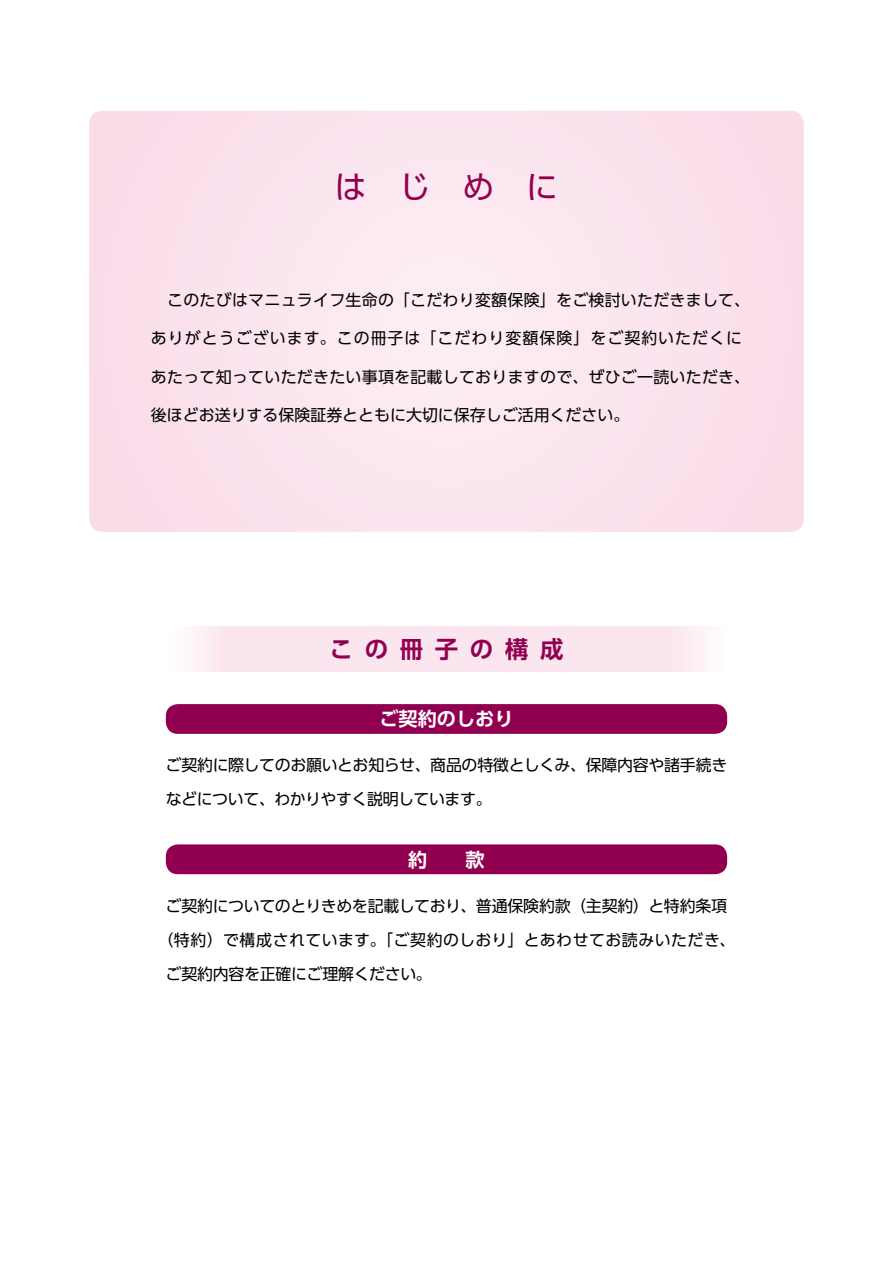
<style>
.page{position:relative;width:893px;height:1263px;background:#fff}
.page>*{position:absolute;margin:0;border:0;box-sizing:border-box;transform-origin:0 0}
.t1{font:31.95px "UD Shin Go Pr 6";color:#910050}
.t2{font:700 23.4px "UD Shin Go Pr 6 De";letter-spacing:.5em;color:#910050}
.t3{font:700 19.2px "UD Shin Go Pr 6 De";color:#fff}
.t4{font:15.9px "UD Shin Go Pr 6";color:#000}
.t5{font:15.9px/34px "UD Shin Go Pr 6";letter-spacing:-.025em;color:#000}
.t6{font:15.9px "UD Shin Go Pr 6";letter-spacing:.03em;color:#000}
.t7{font:15.9px "UD Shin Go Pr 6";letter-spacing:.065em;color:#000}
</style>
<div class="page">
<div style="left:89px;top:111px;width:715px;height:421px;background:#fbe4ee"></div>
<div style="left:193px;top:626px;width:513px;height:45px;background:#fbe6ef"></div>
<div style="left:166px;top:704px;width:561px;height:30px;background:#910050;border-radius:12px"></div>
<div style="left:166px;top:844px;width:561px;height:30px;background:#910050;border-radius:12px"></div>
<h1 class="t1" style="left:335px;top:161px;width:225px">は　じ　め　に</h1>
<p class="t4" style="left:151px;top:287px;width:601px">　このたびはマニュライフ生命の「こだわり変額保険」をご検討いただきまして、</p>
<p class="t7" style="left:151px;top:325px;width:593px">ありがとうございます。この冊子は「こだわり変額保険」をご契約いただくに</p>
<p class="t4" style="left:151px;top:364px;width:601px">あたって知っていただきたい事項を記載しておりますので、ぜひご一読いただき、</p>
<p class="t4" style="left:151px;top:402px;width:480px">後ほどお送りする保険証券とともに大切に保存しご活用ください。</p>
<h2 class="t2" style="left:330px;top:630px;width:235px">この冊子の構成</h2>
<p class="t3" style="left:379px;top:703px;width:135px">ご契約のしおり</p>
<p class="t5" style="left:166px;top:748px;width:563px">ご契約に際してのお願いとお知らせ、商品の特徴としくみ、保障内容や諸手続きなどについて、わかりやすく説明しています。</p>
<p class="t3" style="left:408px;top:844px;width:78px">約　　款</p>
<p class="t5" style="left:166px;top:888px;width:563px">ご契約についてのとりきめを記載しており、普通保険約款（主契約）と特約条項</p>
<p class="t6" style="left:157px;top:927px;width:580px">（特約）で構成されています。「ご契約のしおり」とあわせてお読みいただき、</p>
<p class="t4" style="left:166px;top:961px;width:268px">ご契約内容を正確にご理解ください。</p>
</div>
